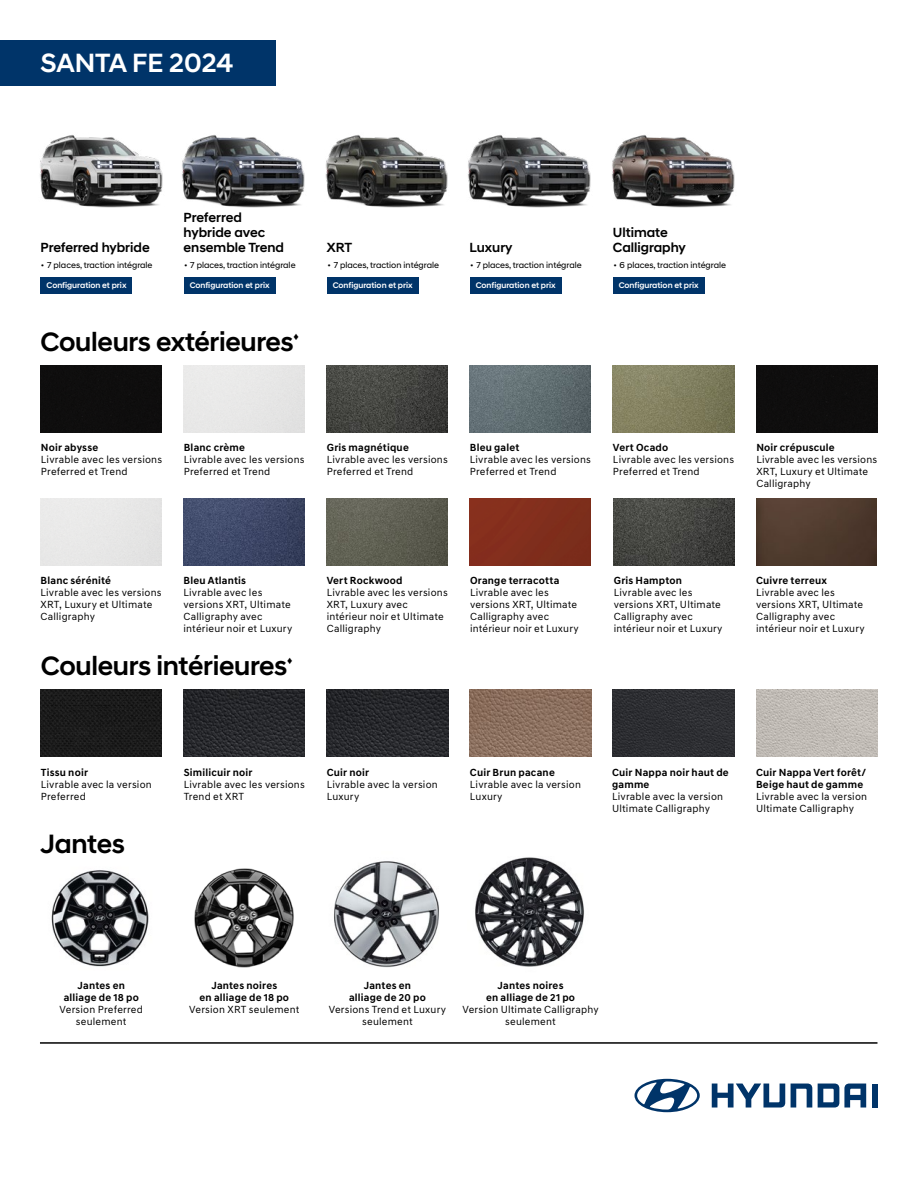
<style>
.page{position:relative;width:918px;height:1188px;background:#fff}
.page>*{position:absolute;margin:0;border:0;box-sizing:border-box;transform-origin:0 0}
.t1{font:500 27px "Hyundai Sans Head";letter-spacing:-.01em;color:#000}
.t2{font:500 26.85px "Hyundai Sans Head";color:#fff}
.t3{font:500 13.5px/15px "Hyundai Sans Head";color:#000}
.t4{font:10.5px/12px "Hyundai Sans Text";letter-spacing:.015em;color:#000}
.t5{font:700 10.5px/12px "Hyundai Sans Text";letter-spacing:.02em;color:#000;text-align:center}
.t6{font:10.5px "Arial";color:#000}
.t7{font:8.85px "Hyundai Sans Head";color:#000}
.t8{font:500 8.25px "Hyundai Sans Head";color:#fff}
</style>
<div class="page">
<img style="left:40px;top:135px;width:123px;height:73px">
<img style="left:182px;top:135px;width:123px;height:73px">
<img style="left:325px;top:135px;width:123px;height:73px">
<img style="left:468px;top:135px;width:123px;height:73px">
<img style="left:612px;top:135px;width:123px;height:73px">
<hr style="left:40px;top:1042px;width:837px;height:2px;background:#000">
<div style="left:0;top:40px;width:275px;height:46px;background:#003469"></div>
<img style="left:475px;top:857px;width:109px;height:110px">
<img style="left:334px;top:861px;width:105px;height:107px">
<img style="left:51px;top:870px;width:98px;height:97px">
<div style="left:41px;top:365px;width:120px;height:68px;background:#0e0e0e"></div>
<div style="left:470px;top:498px;width:120px;height:68px;background:#822e1d"></div>
<div style="left:756px;top:365px;width:121px;height:68px;background:#0e0e0e"></div>
<img style="left:327px;top:365px;width:121px;height:68px">
<img style="left:470px;top:365px;width:121px;height:68px">
<img style="left:183px;top:498px;width:121px;height:68px">
<img style="left:613px;top:365px;width:121px;height:68px">
<img style="left:327px;top:498px;width:121px;height:68px">
<img style="left:614px;top:498px;width:121px;height:68px">
<img style="left:41px;top:689px;width:121px;height:68px">
<img style="left:184px;top:689px;width:121px;height:68px">
<img style="left:327px;top:689px;width:121px;height:68px">
<img style="left:470px;top:689px;width:121px;height:68px">
<img style="left:612px;top:689px;width:122px;height:68px">
<img style="left:756px;top:689px;width:122px;height:68px">
<img style="left:756px;top:498px;width:121px;height:68px">
<img style="left:194px;top:868px;width:100px;height:100px">
<svg style="left:712px;top:1084px;width:73px;height:24px"></svg>
<svg style="left:791px;top:1084px;width:21px;height:24px"></svg>
<svg style="left:818px;top:1084px;width:48px;height:24px"></svg>
<div style="left:872px;top:1084px;width:5px;height:24px;background:#003469"></div>
<svg style="left:635px;top:1079px;width:65px;height:33px"></svg>
<div style="left:40px;top:277px;width:92px;height:17px;background:#003469"></div>
<div style="left:184px;top:277px;width:92px;height:17px;background:#003469"></div>
<div style="left:327px;top:277px;width:92px;height:17px;background:#003469"></div>
<div style="left:470px;top:277px;width:92px;height:17px;background:#003469"></div>
<div style="left:613px;top:277px;width:92px;height:17px;background:#003469"></div>
<h2 class="t2" style="left:40px;top:47px;width:195px">SANTA FE 2024</h2>
<p class="t3" style="left:40px;top:239px;width:111px">Preferred hybride</p>
<p class="t7" style="left:41px;top:259px;width:113px">• 7 places, traction intégrale</p>
<p class="t3" style="left:184px;top:209px;width:102px">Preferred hybride avec ensemble Trend</p>
<p class="t7" style="left:184px;top:259px;width:113px">• 7 places, traction intégrale</p>
<p class="t3" style="left:327px;top:239px;width:27px">XRT</p>
<p class="t7" style="left:327px;top:259px;width:113px">• 7 places, traction intégrale</p>
<p class="t3" style="left:470px;top:239px;width:44px">Luxury</p>
<p class="t7" style="left:470px;top:259px;width:113px">• 7 places, traction intégrale</p>
<p class="t3" style="left:613px;top:224px;width:74px">Ultimate<br>Calligraphy</p>
<p class="t7" style="left:613px;top:259px;width:114px">• 6 places, traction intégrale</p>
<p class="t8" style="left:47px;top:280px;width:81px">Configuration et prix</p>
<p class="t8" style="left:190px;top:280px;width:81px">Configuration et prix</p>
<p class="t8" style="left:333px;top:280px;width:81px">Configuration et prix</p>
<p class="t8" style="left:476px;top:280px;width:81px">Configuration et prix</p>
<p class="t8" style="left:619px;top:280px;width:81px">Configuration et prix</p>
<h1 class="t1" style="left:40px;top:326px;width:255px">Couleurs extérieures</h1>
<p class="t6" style="left:294px;top:329px;width:7px">♦</p>
<p class="t5" style="left:41px;top:442px;width:59px">Noir abysse</p>
<p class="t4" style="left:41px;top:454px;width:123px">Livrable avec les versions<br>Preferred et Trend</p>
<p class="t5" style="left:184px;top:442px;width:63px">Blanc crème</p>
<p class="t4" style="left:184px;top:454px;width:122px">Livrable avec les versions<br>Preferred et Trend</p>
<p class="t5" style="left:327px;top:442px;width:84px">Gris magnétique</p>
<p class="t4" style="left:327px;top:454px;width:123px">Livrable avec les versions<br>Preferred et Trend</p>
<p class="t5" style="left:470px;top:442px;width:51px">Bleu galet</p>
<p class="t4" style="left:470px;top:454px;width:123px">Livrable avec les versions<br>Preferred et Trend</p>
<p class="t5" style="left:613px;top:442px;width:57px">Vert Ocado</p>
<p class="t4" style="left:613px;top:454px;width:123px">Livrable avec les versions<br>Preferred et Trend</p>
<p class="t5" style="left:756px;top:442px;width:80px">Noir crépuscule</p>
<p class="t4" style="left:756px;top:454px;width:122px">Livrable avec les versions<br>XRT, Luxury et Ultimate<br>Calligraphy</p>
<p class="t5" style="left:41px;top:575px;width:72px">Blanc sérénité</p>
<p class="t4" style="left:41px;top:587px;width:123px">Livrable avec les versions<br>XRT, Luxury et Ultimate<br>Calligraphy</p>
<p class="t5" style="left:184px;top:575px;width:64px">Bleu Atlantis</p>
<p class="t4" style="left:184px;top:587px;width:110px">Livrable avec les versions XRT, Ultimate<br>Calligraphy avec intérieur noir et Luxury</p>
<h1 class="t1" style="left:41px;top:650px;width:248px">Couleurs intérieures</h1>
<p class="t6" style="left:287px;top:653px;width:7px">♦</p>
<p class="t5" style="left:327px;top:575px;width:77px">Vert Rockwood</p>
<p class="t4" style="left:327px;top:587px;width:123px">Livrable avec les versions<br>XRT, Luxury avec intérieur noir et Ultimate<br>Calligraphy</p>
<p class="t5" style="left:470px;top:575px;width:91px">Orange terracotta</p>
<p class="t4" style="left:470px;top:587px;width:110px">Livrable avec les versions XRT, Ultimate<br>Calligraphy avec intérieur noir et Luxury</p>
<p class="t5" style="left:614px;top:575px;width:70px">Gris Hampton</p>
<p class="t4" style="left:614px;top:587px;width:110px">Livrable avec les versions XRT, Ultimate<br>Calligraphy avec intérieur noir et Luxury</p>
<p class="t5" style="left:756px;top:575px;width:73px">Cuivre terreux</p>
<p class="t4" style="left:756px;top:587px;width:110px">Livrable avec les versions XRT, Ultimate<br>Calligraphy avec intérieur noir et Luxury</p>
<p class="t5" style="left:41px;top:766px;width:49px">Tissu noir</p>
<p class="t4" style="left:41px;top:778px;width:113px">Livrable avec la version<br>Preferred</p>
<h1 class="t1" style="left:40px;top:828px;width:86px">Jantes</h1>
<p class="t5" style="left:184px;top:766px;width:70px">Similicuir noir</p>
<p class="t4" style="left:184px;top:778px;width:123px">Livrable avec les versions<br>Trend et XRT</p>
<p class="t5" style="left:327px;top:766px;width:44px">Cuir noir</p>
<p class="t4" style="left:327px;top:778px;width:113px">Livrable avec la version<br>Luxury</p>
<p class="t5" style="left:470px;top:766px;width:86px">Cuir Brun pacane</p>
<p class="t4" style="left:470px;top:778px;width:113px">Livrable avec la version<br>Luxury</p>
<p class="t5" style="left:612px;top:766px;width:118px;text-align:left">Cuir Nappa noir haut de gamme</p>
<p class="t4" style="left:612px;top:790px;width:113px">Livrable avec la version<br>Ultimate Calligraphy</p>
<p class="t5" style="left:756px;top:766px;width:112px;text-align:left">Cuir Nappa Vert forêt/<br>Beige haut de gamme</p>
<p class="t4" style="left:756px;top:790px;width:113px">Livrable avec la version<br>Ultimate Calligraphy</p>
<p class="t5" style="left:64px;top:980px;width:77px">Jantes en alliage de 18 po</p>
<p class="t4" style="left:60px;top:1004px;width:85px;text-align:center">Version Preferred seulement</p>
<p class="t5" style="left:200px;top:980px;width:91px">Jantes noires<br>en alliage de 18 po</p>
<p class="t4" style="left:189px;top:1004px;width:112px">Version XRT seulement</p>
<p class="t5" style="left:349px;top:980px;width:78px">Jantes en alliage de 20 po</p>
<p class="t4" style="left:329px;top:1004px;width:119px;text-align:center">Versions Trend et Luxury seulement</p>
<p class="t5" style="left:486px;top:980px;width:91px">Jantes noires<br>en alliage de 21 po</p>
<p class="t4" style="left:463px;top:1004px;width:138px;text-align:center">Version Ultimate Calligraphy seulement</p>
</div>
